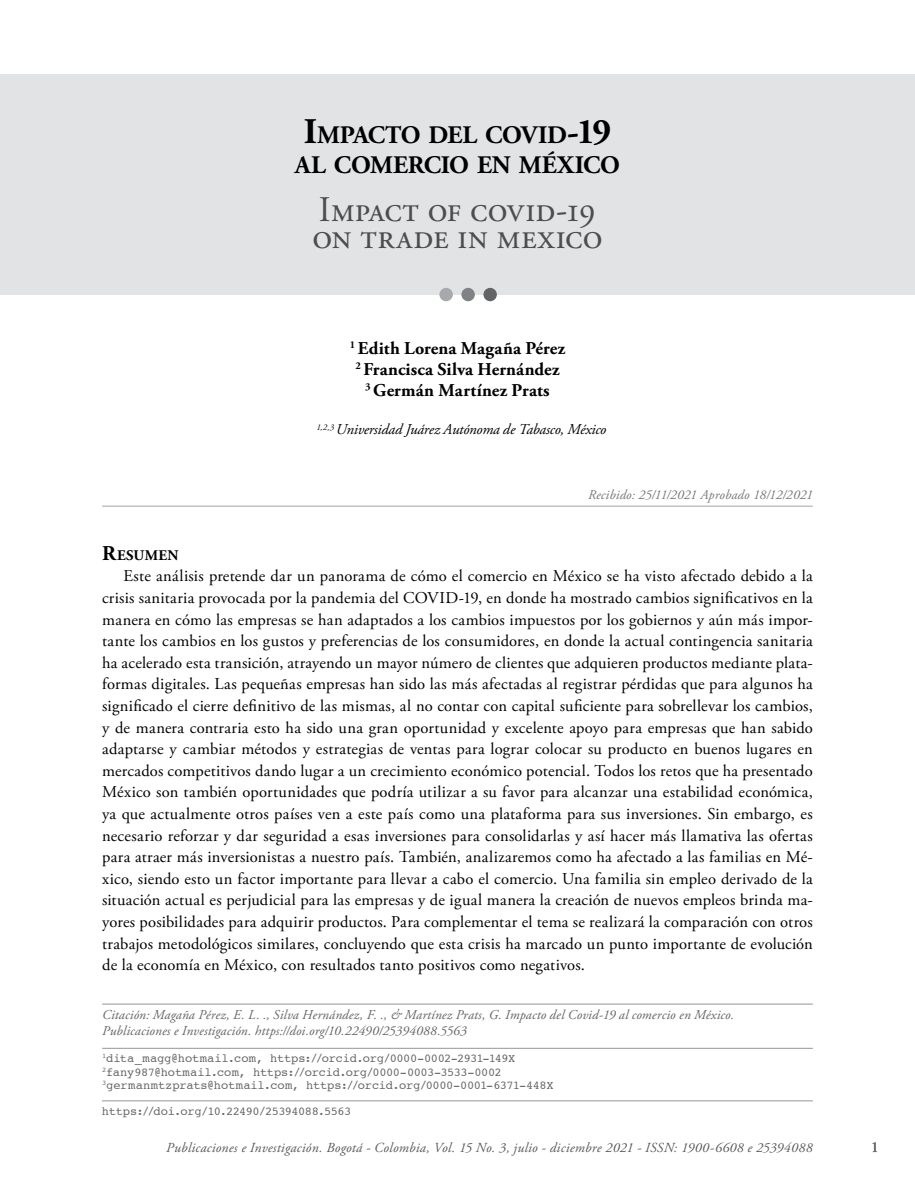
<style>
.page{position:relative;width:915px;height:1191px;background:#fff}
.page>*{position:absolute;margin:0;border:0;box-sizing:border-box;transform-origin:0 0}
.t1{font:36px/27px "Adobe Garamond Pro";letter-spacing:.005em;color:#4d4d4f}
.t2{font:700 25.2px/30px "Adobe Garamond Pro";letter-spacing:-.01em;color:#000;text-align:center}
.t3{font:700 18px/21px "Adobe Garamond Pro";letter-spacing:.005em;color:#000;text-align:center}
.t4{font:16.5px/21.6px "Adobe Garamond Pro";letter-spacing:.005em;color:#000;text-align:justify}
.t5{font:italic 15px "Adobe Garamond Pro";letter-spacing:-.015em;color:#000}
.t6{font:15px "Adobe Garamond Pro";color:#6d6e71}
.t7{font:700 14.7px "Adobe Garamond Pro";letter-spacing:.025em;color:#000}
.t8{font:italic 13.8px "Adobe Garamond Pro";letter-spacing:.02em;color:#58595b}
.t9{font:italic 13.5px/16.5px "Adobe Garamond Pro";letter-spacing:.01em;color:#636466}
.t10{font:italic 13.5px "Adobe Garamond Pro";letter-spacing:.005em;color:#77787b}
.t11{font:12px/13.5px "Courier";letter-spacing:-.02em;color:#636466}
.t12{font:12px "Courier";letter-spacing:-.045em;color:#636466}
.s1{font-size:36px}
.s2{font-size:21px}
</style>
<div class="page">
<div style="left:0;top:74px;width:914px;height:220px;background:#e2e3e4"></div>
<hr style="left:102px;top:505px;width:710px;height:2px;background:#c0c2c4">
<div style="left:483px;top:288px;width:13px;height:13px;background:#636466;border-radius:50%"></div>
<div style="left:461px;top:288px;width:13px;height:13px;background:#808285;border-radius:50%"></div>
<div style="left:439px;top:288px;width:13px;height:13px;background:#a7a9ac;border-radius:50%"></div>
<hr style="left:102px;top:1048px;width:710px;height:1px;background:#939598">
<hr style="left:102px;top:1100px;width:710px;height:1px;background:#939598">
<hr style="left:102px;top:1003px;width:710px;height:1px;background:#939598">
<h2 class="t2" style="left:295px;top:121px;width:327px"><span class="s1">I</span>MPACTO DEL COVID<span class="s1">-19<br></span>AL COMERCIO EN MÉXICO</h2>
<h1 class="t1" style="left:312px;top:198px;width:292px">Impact of covid-19 on trade in mexico</h1>
<p class="t3" style="left:349px;top:338px;width:217px"><sup>1</sup> Edith Lorena Magaña Pérez<br><sup>2</sup> Francisca Silva Hernández<br><sup>3</sup> Germán Martínez Prats</p>
<p class="t5" style="left:316px;top:421px;width:291px"><sup>1,2,3</sup> Universidad Juárez Autónoma de Tabasco, México</p>
<p class="t10" style="left:588px;top:487px;width:226px">Recibido: 25/11/2021 Aprobado 18/12/2021</p>
<p class="t7" style="left:102px;top:546px;width:78px"><span class="s2">R</span>ESUMEN</p>
<p class="t4" style="left:102px;top:566px;width:712px;text-indent:21px">Este análisis pretende dar un panorama de cómo el comercio en México se ha visto afectado debido a la crisis sanitaria provocada por la pandemia del COVID-19, en donde ha mostrado cambios significativos en la manera en cómo las empresas se han adaptados a los cambios impuestos por los gobiernos y aún más impor&shy;tante los cambios en los gustos y preferencias de los consumidores, en donde la actual contingencia sanitaria ha acelerado esta transición, atrayendo un mayor número de clientes que adquieren productos mediante plata&shy;formas digitales. Las pequeñas empresas han sido las más afectadas al registrar pérdidas que para algunos ha significado el cierre definitivo de las mismas, al no contar con capital suficiente para sobrellevar los cambios, y de manera contraria esto ha sido una gran oportunidad y excelente apoyo para empresas que han sabido adaptarse y cambiar métodos y estrategias de ventas para lograr colocar su producto en buenos lugares en mercados competitivos dando lugar a un crecimiento económico potencial. Todos los retos que ha presentado México son también oportunidades que podría utilizar a su favor para alcanzar una estabilidad económica, ya que actualmente otros países ven a este país como una plataforma para sus inversiones. Sin embargo, es necesario reforzar y dar seguridad a esas inversiones para consolidarlas y así hacer más llamativa las ofertas para atraer más inversionistas a nuestro país. También, analizaremos como ha afectado a las familias en Mé&shy;xico, siendo esto un factor importante para llevar a cabo el comercio. Una familia sin empleo derivado de la situación actual es perjudicial para las empresas y de igual manera la creación de nuevos empleos brinda ma&shy;yores posibilidades para adquirir productos. Para complementar el tema se realizará la comparación con otros trabajos metodológicos similares, concluyendo que esta crisis ha marcado un punto importante de evolución de la economía en México, con resultados tanto positivos como negativos.</p>
<p class="t9" style="left:102px;top:1006px;width:633px">Citación: Magaña Pérez, E. L. ., Silva Hernández, F. ., &amp; Martínez Prats, G. Impacto del Covid-19 al comercio en México.<br>Publicaciones e Investigación. https://doi.org/10.22490/25394088.5563</p>
<p class="t11" style="left:102px;top:1051px;width:453px"><sup>1</sup>dita_magg@hotmail.com, https://orcid.org/0000-0002-2931-149X<br><sup>2</sup>fany987@hotmail.com, https://orcid.org/0000-0003-3533-0002<br><sup>3</sup>germanmtzprats@hotmail.com, https://orcid.org/0000-0001-6371-448X</p>
<p class="t12" style="left:102px;top:1101px;width:251px">https://doi.org/10.22490/25394088.5563</p>
<p class="t8" style="left:166px;top:1139px;width:647px">Publicaciones e Investigación. Bogotá - Colombia, Vol. 15 No. 3, julio - diciembre 2021 - ISSN: 1900-6608 e 25394088</p>
<p class="t6" style="left:870px;top:1137px;width:9px">1</p>
</div>
